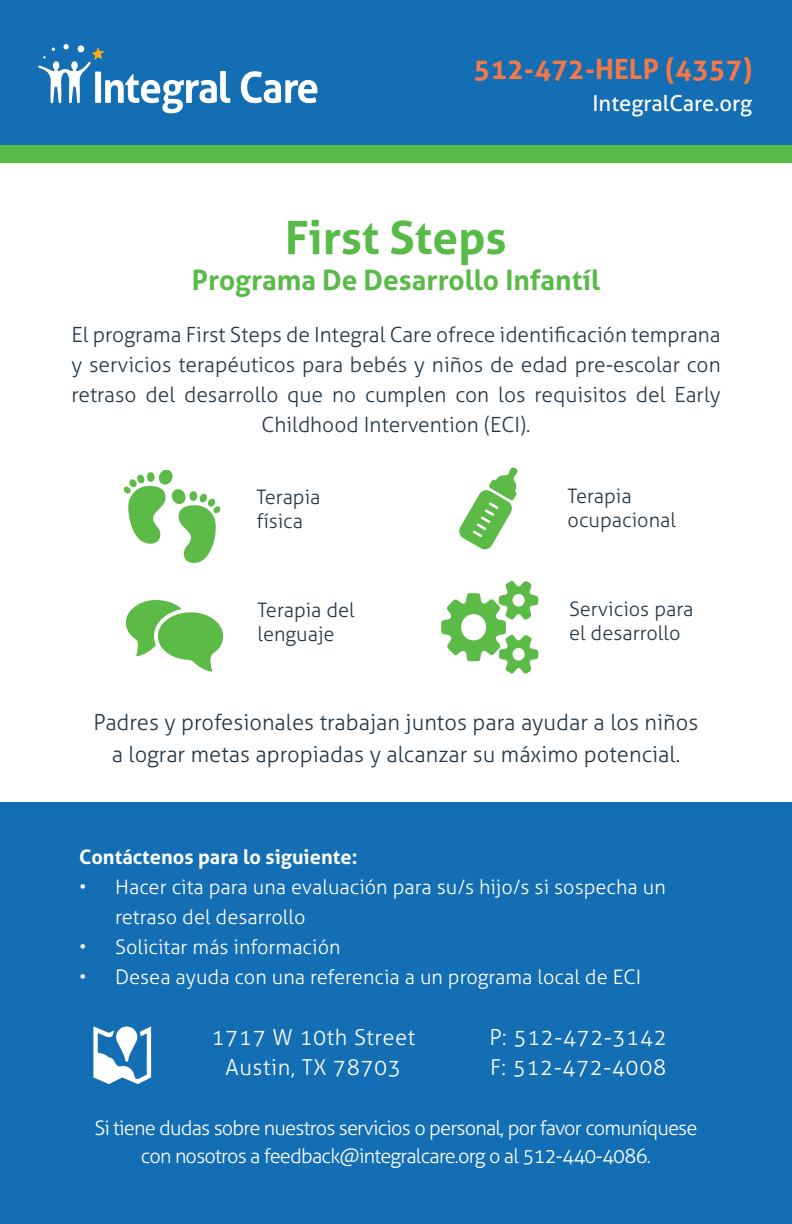
<style>
.page{position:relative;width:792px;height:1224px;background:#fff}
.page>*{position:absolute;margin:0;border:0;box-sizing:border-box;transform-origin:0 0}
.t1{font:700 46px "Aller";color:#58ba47}
.t2{font:700 28px "Aller";color:#58ba47}
.Normal_P{font:700 28px "Aller";color:#f47748}
.t3{font:300 22px/32px "Aller";color:#263746;text-align:center}
.Normal_P-2{font:300 22px "Aller";letter-spacing:.025em;color:#fff}
.Normal_P-3{font:22px "Aller";color:#fff}
.Normal_P-4{font:300 21px/30px "Aller";color:#263746;text-align:center}
.t4{font:300 20px/30px "Aller";letter-spacing:-.01em;color:#fff}
.t5{font:300 20px/28px "Aller";letter-spacing:-.04em;color:#fff;text-align:center}
.Paragraph_Style_8{font:300 20px/24px "Aller";color:#263746}
.t6{font:700 20px "Aller";color:#fff}
</style>
<div class="page">
<div style="left:0;top:145px;width:792px;height:18px;background:#58ba47"></div>
<div style="left:0;top:0;width:792px;height:145px;background:#136eb4"></div>
<svg style="left:241px;top:71px;width:76px;height:32px"></svg>
<svg style="left:38px;top:44px;width:192px;height:69px"></svg>
<div style="left:0;top:803px;width:792px;height:421px;background:#136eb4"></div>
<svg style="left:93px;top:1026px;width:58px;height:58px"></svg>
<svg style="left:441px;top:580px;width:98px;height:94px"></svg>
<svg style="left:459px;top:467px;width:59px;height:83px"></svg>
<svg style="left:125px;top:600px;width:98px;height:72px"></svg>
<svg style="left:128px;top:470px;width:92px;height:93px"></svg>
<div style="left:129px;top:479px;width:8px;height:8px;background:#5cba47;border-radius:50%"></div>
<div style="left:208px;top:499px;width:7px;height:8px;background:#5cba47;border-radius:3px"></div>
<div style="left:124px;top:487px;width:7px;height:7px;background:#5cba47;border-radius:3px"></div>
<p class="Normal_P" style="left:474px;top:52px;width:280px">512-472-HELP (4357)</p>
<p class="Normal_P-3" style="left:593px;top:90px;width:161px">IntegralCare.org</p>
<p class="t1" style="left:285px;top:210px;width:223px">First Steps</p>
<p class="t2" style="left:192px;top:263px;width:410px">Programa De Desarrollo Infantíl</p>
<p class="Normal_P-4" style="left:71px;top:320px;width:651px">El programa First Steps de Integral Care ofrece identificación temprana y servicios terapéuticos para bebés y niños de edad pre-escolar con retraso del desarrollo que no cumplen con los requisitos del Early Childhood Intervention (ECI).</p>
<p class="Paragraph_Style_8" style="left:256px;top:485px;width:66px">Terapia física</p>
<p class="Paragraph_Style_8" style="left:257px;top:598px;width:99px">Terapia del lenguaje</p>
<p class="Paragraph_Style_8" style="left:568px;top:484px;width:110px">Terapia ocupacional</p>
<p class="Paragraph_Style_8" style="left:569px;top:597px;width:126px">Servicios para el desarrollo</p>
<p class="t3" style="left:94px;top:706px;width:606px">Padres y profesionales trabajan juntos para ayudar a los niños a lograr metas apropiadas y alcanzar su máximo potencial.</p>
<p class="t6" style="left:79px;top:845px;width:280px">Contáctenos para lo siguiente:</p>
<p class="t4" style="left:115px;top:872px;width:552px;text-indent:-36px">• Hacer cita para una evaluación para su/s hijo/s si sospecha un retraso del desarrollo</p>
<p class="t4" style="left:79px;top:932px;width:263px">• Solicitar más información</p>
<p class="t4" style="left:79px;top:962px;width:564px">• Desea ayuda con una referencia a un programa local de ECI</p>
<p class="Normal_P-2" style="left:211px;top:1024px;width:205px">1717 W 10th Street</p>
<p class="Normal_P-2" style="left:226px;top:1054px;width:177px">Austin, TX 78703</p>
<p class="Normal_P-2" style="left:489px;top:1024px;width:179px">P: 512-472-3142</p>
<p class="Normal_P-2" style="left:490px;top:1054px;width:178px">F: 512-472-4008</p>
<p class="t5" style="left:94px;top:1114px;width:605px">Si tiene dudas sobre nuestros servicios o personal, por favor comuníquese con nosotros a feedback@integralcare.org o al 512-440-4086.</p>
</div>
